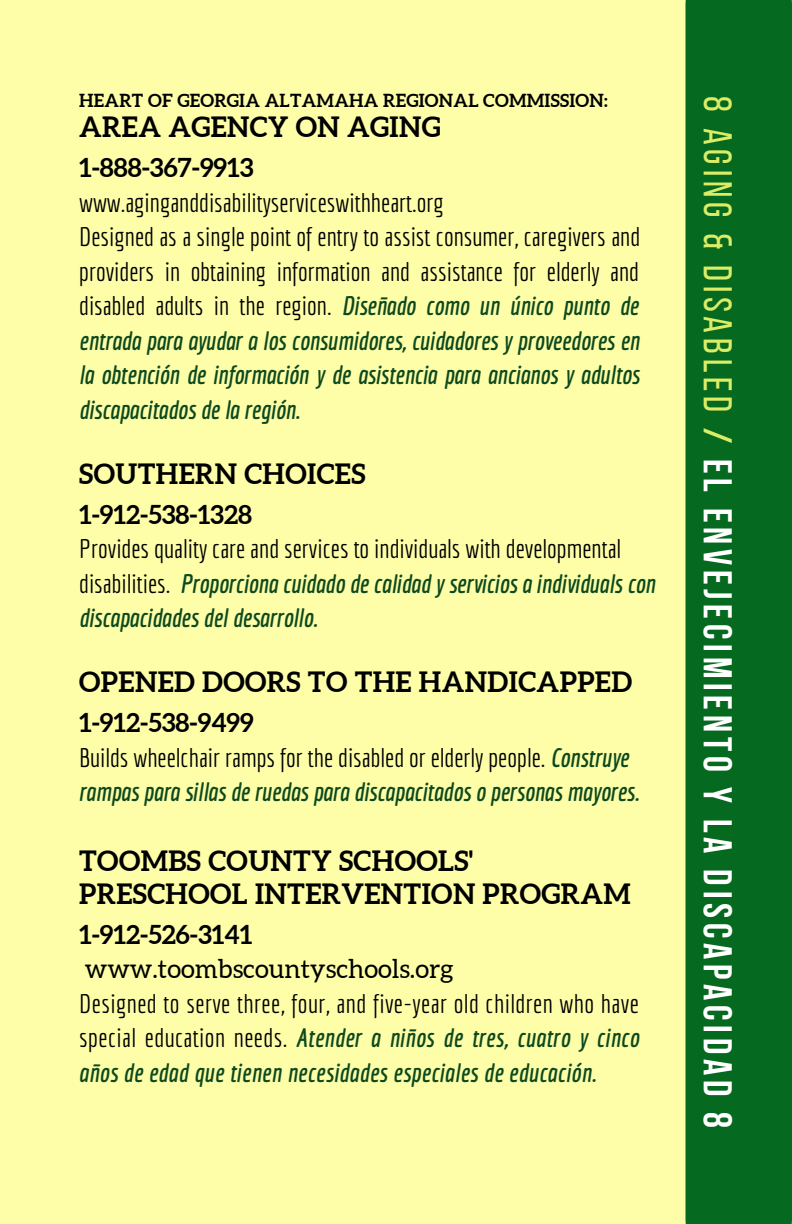
<style>
.page{position:relative;width:792px;height:1224px;background:#fdfea7}
.page>*{position:absolute;margin:0;border:0;box-sizing:border-box;transform-origin:0 0}
.t1{font:700 40px "Bebas Neue";letter-spacing:.12em;color:#fff}
.t2{font:700 28px/33px "Aleo";letter-spacing:.015em;color:#000}
.t3{font:italic 700 26px/34.4px "Economica";color:#0e491e}
.t4{font:26px/34.4px "Economica";color:#000}
.t5{font:700 26px "Aleo";color:#000}
.t6{font:26px "Aleo";color:#000}
.t7{font:700 18px "Aleo";letter-spacing:.015em;color:#000}
.s1{font-weight:700;font-style:italic;color:#0e491e}
.s2{font-weight:400;font-style:normal;color:#000}
.s3{font-weight:400;color:#dbec66}
.s4{color:#dbec66}
</style>
<div class="page">
<div style="left:686px;top:3px;width:106px;height:1217px;background:#056920"></div>
<p class="t7" style="left:79px;top:90px;width:530px">HEART OF GEORGIA ALTAMAHA REGIONAL COMMISSION:</p>
<p class="t2" style="left:79px;top:110px;width:363px">AREA AGENCY ON AGING</p>
<p class="t5" style="left:79px;top:153px;width:176px">1-888-367-9913</p>
<p class="t4" style="left:79px;top:185px;width:562px">www.aginganddisabilityserviceswithheart.org<br>Designed as a single point of entry to assist consumer, caregivers and providers in obtaining information and assistance for elderly and disabled adults in the region. <span class="s1">Diseñado como un único punto de entrada para ayudar a los consumidores, cuidadores y proveedores en la obtención de información y de asistencia para ancianos y adultos discapacitados de la región.</span></p>
<p class="t2" style="left:79px;top:457px;width:288px">SOUTHERN CHOICES</p>
<p class="t5" style="left:79px;top:499px;width:174px">1-912-538-1328</p>
<p class="t3" style="left:79px;top:531px;width:578px"><span class="s2">Provides quality care and services to individuals with developmental disabilities.</span> Proporciona cuidado de calidad y servicios a individuals con discapacidades del desarrollo.</p>
<p class="t2" style="left:79px;top:665px;width:554px">OPENED DOORS TO THE HANDICAPPED</p>
<p class="t5" style="left:79px;top:708px;width:176px">1-912-538-9499</p>
<p class="t3" style="left:79px;top:740px;width:562px"><span class="s2">Builds wheelchair ramps for the disabled or elderly people.</span> Construye rampas para sillas de ruedas para discapacitados o personas mayores.</p>
<p class="t2" style="left:79px;top:844px;width:553px">TOOMBS COUNTY SCHOOLS'<br>PRESCHOOL INTERVENTION PROGRAM</p>
<p class="t5" style="left:79px;top:920px;width:175px">1-912-526-3141</p>
<p class="t6" style="left:85px;top:955px;width:370px">www.toombscountyschools.org</p>
<p class="t3" style="left:79px;top:986px;width:561px;text-align:justify"><span class="s2">Designed to serve three, four, and five-year old children who have special education needs.</span> Atender a niños de tres, cuatro y cinco años de edad que tienen necesidades especiales de educación.</p>
<h1 class="t1" style="left:734px;top:96px;width:1033px;rotate:90deg"><span class="s3">8 Aging &amp; Disabled</span> <span class="s4">/</span> El envejecimiento y la discapacidad 8</h1>
</div>
